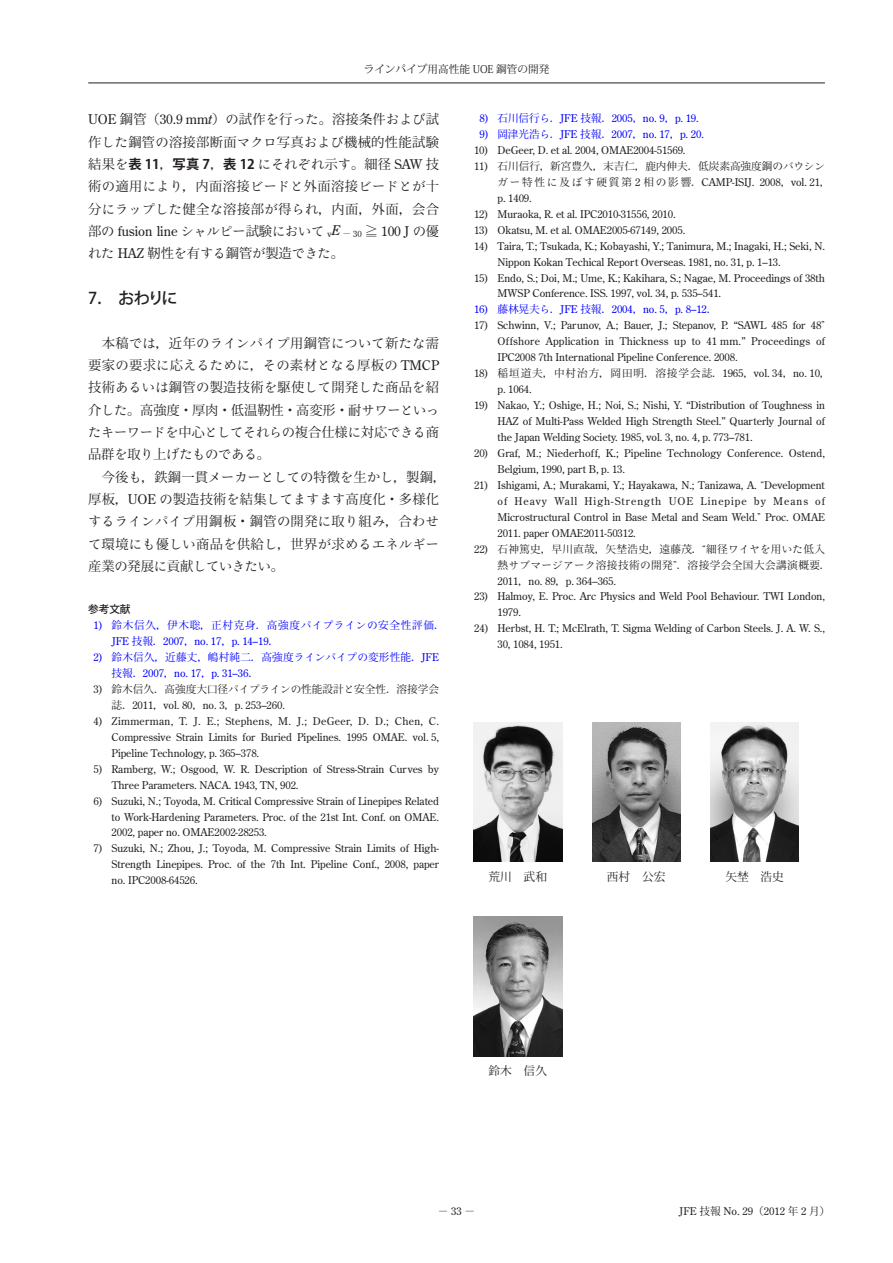
<style>
.page{position:relative;width:893px;height:1263px;background:#fff}
.page>*{position:absolute;margin:0;border:0;box-sizing:border-box;transform-origin:0 0}
.大見出し{font:500 16.2px "Koz Go Pro";color:#231f20}
.Ａ_本文{font:13.35px/22.4px "Koz Min Pro";letter-spacing:.02em;color:#231f20;text-align:justify}
.Ａ_本文-2{font:13.35px/22.4px "Ryo Text Std";letter-spacing:-.015em;color:#231f20;text-align:justify}
.著者プロフィール{font:11.7px "Koz Min Pro";color:#231f20}
.参考文献{font:10.65px/15.9px "Century Old Style Std";letter-spacing:-.005em;color:#231f20}
.参考文献-2{font:10.65px/15.9px "Koz Min Pro";color:#231f20}
.参考文献-3{font:10.65px "Century Old Style Std";letter-spacing:-.005em;color:#00f}
.参考文献-4{font:10.65px/15.9px "Koz Min Pro";letter-spacing:.04em;color:#231f20}
.参考文献-5{font:10.65px/15.9px "Koz Min Pro";letter-spacing:.06em;color:#00f}
.参考文献-6{font:10.65px/15.9px "Koz Min Pro";letter-spacing:.02em;color:#00f}
.参考文献見出し{font:500 10.65px "Koz Go Std";color:#231f20}
.s1{font-family:"Century Old Style Std"}
.s2{font-family:"Century Old Style Std";font-style:italic}
.s3{font-family:"Ryo Text Std"}
.s4{font-family:"Koz Go Pro";font-weight:700}
.s5{font-family:"Century Old Style Std";font-size:8.7px}
.s6{font-size:8.7px}
.s7{font-family:"Koz Min Pro"}
</style>
<div class="page">
<hr style="left:88px;top:83px;width:737px;height:1px;background:#231f20">
<img style="left:474px;top:722px;width:88px;height:140px">
<img style="left:474px;top:916px;width:88px;height:140px">
<img style="left:710px;top:722px;width:89px;height:140px">
<img style="left:592px;top:722px;width:88px;height:140px">
<p class="参考文献-2" style="left:364px;top:61px;width:187px">ラインパイプ用高性能 UOE 鋼管の開発</p>
<p class="Ａ_本文" style="left:88px;top:108px;width:352px"><span class="s1">UOE</span> 鋼管（<span class="s1">30.9 mm</span><span class="s2">t</span>）<span class="s3">の</span>試作<span class="s3">を</span>行<span class="s3">った</span>。溶接条件<span class="s3">および</span>試作<span class="s3">した</span>鋼管<span class="s3">の</span>溶接部断面<span class="s3">マクロ</span>写真<span class="s3">および</span>機械的性能試験結果<span class="s3">を</span><span class="s4">表 11</span>，<span class="s4">写真 7</span>，<span class="s4">表 12</span> <span class="s3">にそれぞれ</span>示<span class="s3">す</span>。細径 <span class="s1">SAW</span> 技術<span class="s3">の</span>適用<span class="s3">により</span>，内面溶接<span class="s3">ビードと</span>外面溶接<span class="s3">ビードとが</span>十分<span class="s3">にラップした</span>健全<span class="s3">な</span>溶接部<span class="s3">が</span>得<span class="s3">られ</span>，内面，外面，会合部<span class="s3">の</span> <span class="s1">fusion line</span> <span class="s3">シャルピー</span>試験<span class="s3">において</span> <span class="s5">v</span><span class="s2">E</span> <span class="s6">－</span> <span class="s5">30</span> ≧ <span class="s1">100 J</span> <span class="s3">の</span>優<span class="s3">れた</span> <span class="s1">HAZ</span> 靭性<span class="s3">を</span>有<span class="s3">する</span>鋼管<span class="s3">が</span>製造<span class="s3">できた</span>。</p>
<p class="大見出し" style="left:88px;top:288px;width:91px">7. おわりに</p>
<p class="Ａ_本文-2" style="left:88px;top:331px;width:353px;text-indent:14px"><span class="s7">本稿</span>では<span class="s7">，近年</span>のラインパイプ<span class="s7">用鋼管</span>について<span class="s7">新</span>たな<span class="s7">需要家</span>の<span class="s7">要求</span>に<span class="s7">応</span>えるために<span class="s7">，</span>その<span class="s7">素材</span>となる<span class="s7">厚板</span>の <span class="s1">TMCP</span><span class="s7">技術</span>あるいは<span class="s7">鋼管</span>の<span class="s7">製造技術</span>を<span class="s7">駆使</span>して<span class="s7">開発</span>した<span class="s7">商品</span>を<span class="s7">紹介</span>した<span class="s7">。高強度・厚肉・低温靭性・高変形・耐</span>サワーといったキーワードを<span class="s7">中心</span>としてそれらの<span class="s7">複合仕様</span>に<span class="s7">対応</span>できる<span class="s7">商品群</span>を<span class="s7">取</span>り<span class="s7">上</span>げたものである<span class="s7">。</span></p>
<p class="Ａ_本文" style="left:88px;top:465px;width:359px;text-align:left;text-indent:14px">今後<span class="s3">も</span>，鉄鋼一貫<span class="s3">メーカーとしての</span>特徴<span class="s3">を</span>生<span class="s3">かし</span>，製鋼，厚板，<span class="s1">UOE</span> <span class="s3">の</span>製造技術<span class="s3">を</span>結集<span class="s3">してますます</span>高度化・多様化<span class="s3">するラインパイプ</span>用鋼板・鋼管<span class="s3">の</span>開発<span class="s3">に</span>取<span class="s3">り</span>組<span class="s3">み</span>，合<span class="s3">わせて</span>環境<span class="s3">にも</span>優<span class="s3">しい</span>商品<span class="s3">を</span>供給<span class="s3">し</span>，世界<span class="s3">が</span>求<span class="s3">めるエネルギー</span>産業<span class="s3">の</span>発展<span class="s3">に</span>貢献<span class="s3">していきたい</span>。</p>
<p class="参考文献見出し" style="left:88px;top:602px;width:44px">参考文献</p>
<p class="参考文献-5" style="left:112px;top:617px;width:334px;text-indent:-18px"><span class="s1">1)</span> 鈴木信久，伊木聡，正村克身．高強度<span class="s3">パイプラインの</span>安全性評価．<br><span class="s1">JFE</span> 技報．<span class="s1">2007</span>，<span class="s1">no. 17</span>，<span class="s1">p. 14–19</span>．</p>
<p class="参考文献-6" style="left:112px;top:649px;width:329px;text-indent:-18px"><span class="s1">2)</span> 鈴木信久，近藤丈，嶋村純二．高強度<span class="s3">ラインパイプの</span>変形性能．<span class="s1">JFE</span>技報．<span class="s1">2007</span>，<span class="s1">no. 17</span>，<span class="s1">p. 31–36</span>．</p>
<p class="参考文献-2" style="left:112px;top:681px;width:329px;text-indent:-18px"><span class="s1">3)</span> 鈴木信久．高強度大口径<span class="s3">パイプラインの</span>性能設計<span class="s3">と</span>安全性．溶接学会誌．<span class="s1">2011</span>，<span class="s1">vol. 80</span>，<span class="s1">no. 3</span>，<span class="s1">p. 253–260.</span></p>
<p class="参考文献" style="left:112px;top:713px;width:329px;text-align:justify;text-indent:-18px">4) Zimmerman, T. J. E.; Stephens, M. J.; DeGeer, D. D.; Chen, C.<br>Compressive Strain Limits for Buried Pipelines. 1995 OMAE. vol. 5, Pipeline Technology, p. 365–378.</p>
<p class="参考文献" style="left:112px;top:761px;width:329px;text-indent:-18px">5) Ramberg, W.; Osgood, W. R. Description of Stress-Strain Curves by<br>Three Parameters. NACA. 1943, TN, 902.</p>
<p class="参考文献" style="left:112px;top:792px;width:329px;text-align:justify;text-indent:-18px">6) Suzuki, N.; Toyoda, M. Critical Compressive Strain of Linepipes Related to Work-Hardening Parameters. Proc. of the 21st Int. Conf. on OMAE.<br>2002, paper no. OMAE2002-28253.</p>
<p class="参考文献" style="left:112px;top:840px;width:329px;text-align:justify;text-indent:-18px">7) Suzuki, N.; Zhou, J.; Toyoda, M. Compressive Strain Limits of High-Strength Linepipes. Proc. of the 7th Int. Pipeline Conf., 2008, paper no. IPC2008-64526.</p>
<p class="参考文献-3" style="left:479px;top:111px;width:221px">8) <span class="s7">石川信行</span><span class="s3">ら</span><span class="s7">．</span>JFE <span class="s7">技報．</span>2005<span class="s7">，</span>no. 9<span class="s7">，</span>p. 19.</p>
<p class="参考文献-3" style="left:479px;top:127px;width:226px">9) <span class="s7">岡津光浩</span><span class="s3">ら</span><span class="s7">．</span>JFE <span class="s7">技報．</span>2007<span class="s7">，</span>no. 17<span class="s7">，</span>p. 20.</p>
<p class="参考文献" style="left:474px;top:142px;width:213px">10) DeGeer, D. et al. 2004, OMAE2004-51569.</p>
<p class="参考文献-2" style="left:497px;top:158px;width:335px;text-indent:-23px"><span class="s1">11)</span> 石川信行，新宮豊久，末吉仁，鹿内伸夫．低炭素高強度鋼<span class="s3">のバウシンガー</span>特性<span class="s3">に</span>及<span class="s3">ぼす</span>硬質第 <span class="s1">2</span> 相<span class="s3">の</span>影響．<span class="s1">CAMP-ISIJ. 2008</span>，<span class="s1">vol. 21</span>，<span class="s1">p. 1409.</span></p>
<p class="参考文献" style="left:474px;top:206px;width:203px">12) Muraoka, R. et al. IPC2010-31556, 2010.</p>
<p class="参考文献" style="left:474px;top:222px;width:213px">13) Okatsu, M. et al. OMAE2005-67149, 2005.</p>
<p class="参考文献" style="left:497px;top:238px;width:329px;text-indent:-23px">14) Taira, T.; Tsukada, K.; Kobayashi, Y.; Tanimura, M.; Inagaki, H.; Seki, N.<br>Nippon Kokan Techical Report Overseas. 1981, no. 31, p. 1–13.</p>
<p class="参考文献" style="left:497px;top:270px;width:329px;text-indent:-23px">15) Endo, S.; Doi, M.; Ume, K.; Kakihara, S.; Nagae, M. Proceedings of 38th<br>MWSP Conference. ISS. 1997, vol. 34, p. 535–541.</p>
<p class="参考文献-3" style="left:474px;top:303px;width:245px">16) <span class="s7">藤林晃夫</span><span class="s3">ら</span><span class="s7">．</span>JFE <span class="s7">技報．</span>2004<span class="s7">，</span>no. 5<span class="s7">，</span>p. 8–12<span class="s7">．</span></p>
<p class="参考文献" style="left:497px;top:317px;width:329px;text-align:justify;text-indent:-23px">17) Schwinn, V.; Parunov, A.; Bauer, J.; Stepanov, P. “SAWL 485 for 48<span class="s7">” </span>Offshore Application in Thickness up to 41 mm.” Proceedings of IPC2008 7th International Pipeline Conference. 2008.</p>
<p class="参考文献" style="left:497px;top:365px;width:335px;text-indent:-23px">18) <span class="s7">稲垣道夫，中村治方，岡田明．溶接学会誌．</span>1965<span class="s7">，</span>vol. 34<span class="s7">，</span>no. 10<span class="s7">，</span>p. 1064.</p>
<p class="参考文献" style="left:497px;top:397px;width:329px;text-align:justify;text-indent:-23px">19) Nakao, Y.; Oshige, H.; Noi, S.; Nishi, Y. “Distribution of Toughness in HAZ of Multi-Pass Welded High Strength Steel.” Quarterly Journal of the Japan Welding Society. 1985, vol. 3, no. 4, p. 773–781.</p>
<p class="参考文献" style="left:497px;top:445px;width:329px;text-indent:-23px">20) Graf, M.; Niederhoff, K.; Pipeline Technology Conference. Ostend,<br>Belgium, 1990, part B, p. 13.</p>
<p class="参考文献" style="left:497px;top:477px;width:329px;text-align:justify;text-indent:-23px">21) Ishigami, A.; Murakami, Y.; Hayakawa, N.; Tanizawa, A. <span class="s7">“</span>Development of Heavy Wall High-Strength UOE Linepipe by Means of Microstructural Control in Base Metal and Seam Weld.<span class="s7">”</span> Proc. OMAE 2011. paper OMAE2011-50312.</p>
<p class="参考文献-4" style="left:497px;top:540px;width:335px;text-indent:-23px"><span class="s1">22)</span> 石神篤史，早川直哉，矢埜浩史，遠藤茂．“細径<span class="s3">ワイヤを</span>用<span class="s3">いた</span>低入熱<span class="s3">サブマージアーク</span>溶接技術<span class="s3">の</span>開発”．溶接学会全国大会講演概要．<br><span class="s1">2011</span>，<span class="s1">no. 89</span>，<span class="s1">p. 364–365.</span></p>
<p class="参考文献" style="left:497px;top:588px;width:329px;text-indent:-23px">23) Halmoy, E. Proc. Arc Physics and Weld Pool Behaviour. TWI London,<br>1979.</p>
<p class="参考文献" style="left:497px;top:620px;width:329px;text-indent:-23px">24) Herbst, H. T.; McElrath, T. Sigma Welding of Carbon Steels. J. A. W. S.,<br>30, 1084, 1951.</p>
<p class="著者プロフィール" style="left:489px;top:869px;width:60px">荒川　武和</p>
<p class="著者プロフィール" style="left:607px;top:869px;width:60px">西村　公宏</p>
<p class="著者プロフィール" style="left:725px;top:869px;width:60px">矢埜　浩史</p>
<p class="著者プロフィール" style="left:489px;top:1063px;width:60px">鈴木　信久</p>
<p class="参考文献-2" style="left:438px;top:1203px;width:39px">－ <span class="s1">33</span> －</p>
<p class="参考文献" style="left:679px;top:1203px;width:152px">JFE <span class="s7">技報</span> No. 29<span class="s7">（</span>2012 <span class="s7">年</span> 2 <span class="s7">月）</span></p>
</div>
